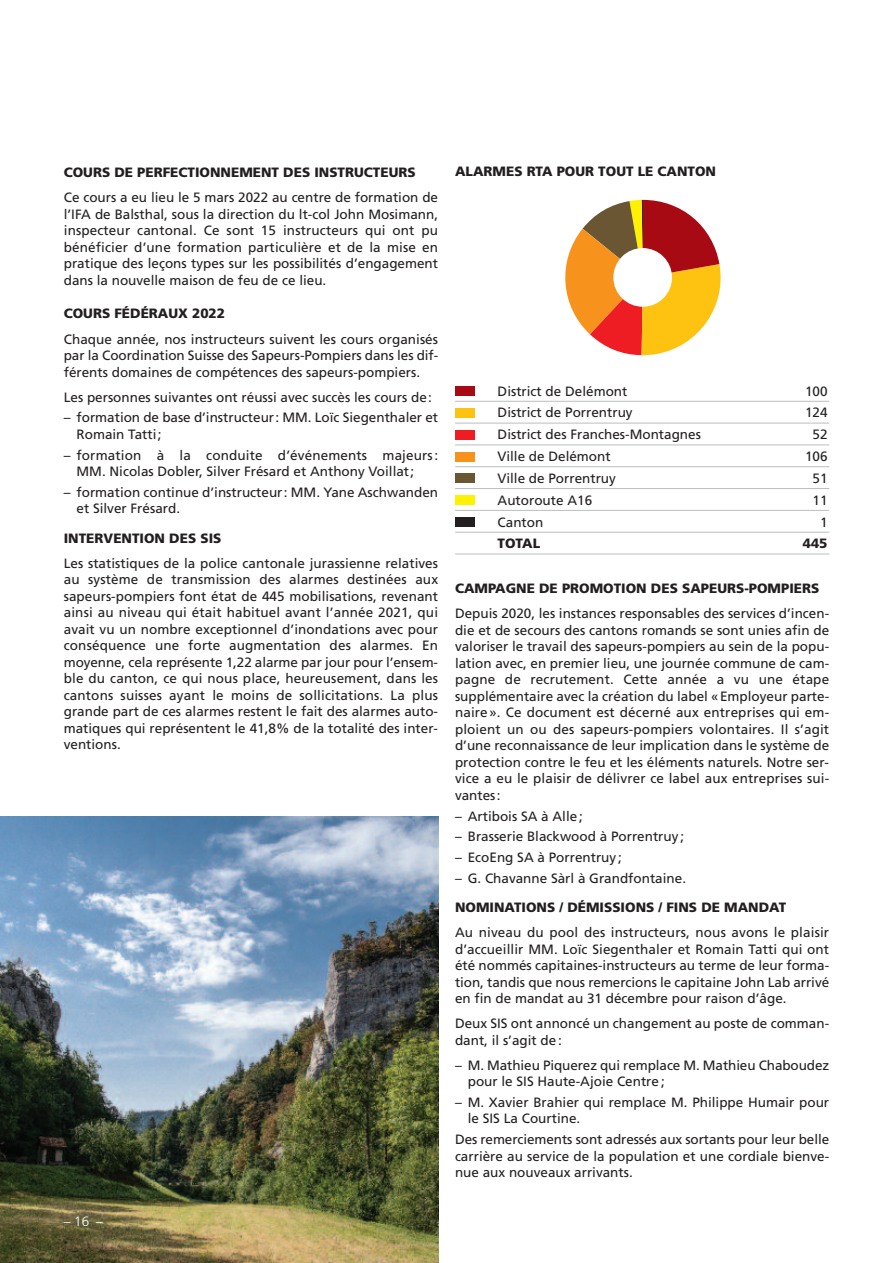
<style>
.page{position:relative;width:893px;height:1263px;background:#fff}
.page>*{position:absolute;margin:0;border:0;box-sizing:border-box;transform-origin:0 0}
.t1{font:13.5px/16.5px "Frutiger";color:#231f20;text-align:justify}
.t2{font:900 13.5px "Frutiger";color:#231f20}
.t3{font:300 13.5px "Frutiger";color:#fff}
</style>
<div class="page">
<img style="left:0;top:816px;width:438px;height:447px">
<hr style="left:455px;top:401px;width:374px;height:1px;background:#bcbdc0">
<hr style="left:455px;top:423px;width:374px;height:1px;background:#bcbdc0">
<hr style="left:455px;top:444px;width:374px;height:1px;background:#bcbdc0">
<hr style="left:455px;top:466px;width:374px;height:1px;background:#bcbdc0">
<hr style="left:455px;top:488px;width:374px;height:1px;background:#bcbdc0">
<hr style="left:455px;top:510px;width:374px;height:1px;background:#bcbdc0">
<hr style="left:455px;top:532px;width:374px;height:1px;background:#bcbdc0">
<hr style="left:455px;top:554px;width:374px;height:1px;background:#bcbdc0">
<div style="left:455px;top:386px;width:19px;height:10px;background:#a70a12"></div>
<div style="left:455px;top:408px;width:19px;height:10px;background:#fec210"></div>
<div style="left:455px;top:430px;width:19px;height:9px;background:#ee1d23"></div>
<div style="left:455px;top:452px;width:19px;height:9px;background:#f7931d"></div>
<div style="left:455px;top:474px;width:19px;height:9px;background:#6b5633"></div>
<div style="left:455px;top:495px;width:19px;height:10px;background:#fff101"></div>
<div style="left:455px;top:517px;width:19px;height:10px;background:#231f20"></div>
<svg style="left:565px;top:200px;width:156px;height:155px"></svg>
<div style="left:613px;top:248px;width:59px;height:59px;background:#fff;border-radius:50%"></div>
<p class="t2" style="left:64px;top:167px;width:353px">COURS DE PERFECTIONNEMENT DES INSTRUCTEURS</p>
<p class="t1" style="left:64px;top:191px;width:376px">Ce cours a eu lieu le 5 mars 2022 au centre de formation de l’IFA de Balsthal, sous la direction du lt-col John Mosimann, inspecteur cantonal. Ce sont 15 instructeurs qui ont pu bénéficier d’une formation particulière et de la mise en pratique des leçons types sur les possibilités d’engagement dans la nouvelle maison de feu de ce lieu.</p>
<p class="t2" style="left:64px;top:308px;width:163px">COURS FÉDÉRAUX 2022</p>
<p class="t1" style="left:64px;top:332px;width:376px">Chaque année, nos instructeurs suivent les cours organisés par la Coordination Suisse des Sapeurs-Pompiers dans les dif&shy;férents domaines de compétences des sapeurs-pompiers.</p>
<p class="t1" style="left:64px;top:390px;width:370px">Les personnes suivantes ont réussi avec succès les cours de:</p>
<p class="t1" style="left:77px;top:410px;width:363px;text-indent:-13px">– formation de base d’instructeur: MM. Loïc Siegenthaler et<br>Romain Tatti;</p>
<p class="t1" style="left:77px;top:448px;width:363px;text-indent:-13px">– formation à la conduite d’événements majeurs:<br>MM. Nicolas Dobler, Silver Frésard et Anthony Voillat;</p>
<p class="t1" style="left:77px;top:485px;width:363px;text-indent:-13px">– formation continue d’instructeur: MM. Yane Aschwanden et Silver Frésard.</p>
<p class="t2" style="left:64px;top:532px;width:159px">INTERVENTION DES SIS</p>
<p class="t1" style="left:64px;top:556px;width:376px">Les statistiques de la police cantonale jurassienne relatives au système de transmission des alarmes destinées aux sapeurs-pompiers font état de 445 mobilisations, revenant ainsi au niveau qui était habituel avant l’année 2021, qui avait vu un nombre exceptionnel d’inondations avec pour conséquence une forte augmentation des alarmes. En moyenne, cela représente 1,22 alarme par jour pour l’ensem&shy;ble du canton, ce qui nous place, heureusement, dans les cantons suisses ayant le moins de sollicitations. La plus grande part de ces alarmes restent le fait des alarmes auto&shy;matiques qui représentent le 41,8% de la totalité des inter&shy;ventions.</p>
<p class="t3" style="left:64px;top:1216px;width:41px">–16 –</p>
<p class="t2" style="left:455px;top:166px;width:262px">ALARMES RTA POUR TOUT LE CANTON</p>
<p class="t1" style="left:498px;top:384px;width:131px">District de Delémont</p>
<p class="t1" style="left:805px;top:384px;width:24px">100</p>
<p class="t1" style="left:498px;top:405px;width:137px">District de Porrentruy</p>
<p class="t1" style="left:805px;top:405px;width:24px">124</p>
<p class="t1" style="left:498px;top:427px;width:205px">District des Franches-Montagnes</p>
<p class="t1" style="left:812px;top:427px;width:17px">52</p>
<p class="t1" style="left:498px;top:449px;width:115px">Ville de Delémont</p>
<p class="t1" style="left:805px;top:449px;width:24px">106</p>
<p class="t1" style="left:498px;top:471px;width:120px">Ville de Porrentruy</p>
<p class="t1" style="left:812px;top:471px;width:17px">51</p>
<p class="t1" style="left:498px;top:493px;width:96px">Autoroute A16</p>
<p class="t1" style="left:812px;top:493px;width:17px">11</p>
<p class="t1" style="left:498px;top:515px;width:47px">Canton</p>
<p class="t1" style="left:820px;top:515px;width:9px">1</p>
<p class="t2" style="left:498px;top:538px;width:44px">TOTAL</p>
<p class="t2" style="left:803px;top:538px;width:26px">445</p>
<p class="t2" style="left:455px;top:583px;width:366px">CAMPAGNE DE PROMOTION DES SAPEURS-POMPIERS</p>
<p class="t1" style="left:455px;top:606px;width:376px">Depuis 2020, les instances responsables des services d’incen&shy;die et de secours des cantons romands se sont unies afin de valoriser le travail des sapeurs-pompiers au sein de la popu&shy;lation avec, en premier lieu, une journée commune de cam&shy;pagne de recrutement. Cette année a vu une étape supplémentaire avec la création du label «Employeur parte&shy;naire». Ce document est décerné aux entreprises qui em&shy;ploient un ou des sapeurs-pompiers volontaires. Il s’agit d’une reconnaissance de leur implication dans le système de protection contre le feu et les éléments naturels. Notre ser&shy;vice a eu le plaisir de délivrer ce label aux entreprises sui&shy;vantes:</p>
<p class="t1" style="left:455px;top:809px;width:130px">– Artibois SA à Alle;</p>
<p class="t1" style="left:455px;top:829px;width:231px">– Brasserie Blackwood à Porrentruy;</p>
<p class="t1" style="left:455px;top:850px;width:169px">– EcoEng SA à Porrentruy;</p>
<p class="t1" style="left:455px;top:871px;width:233px">– G. Chavanne Sàrl à Grandfontaine.</p>
<p class="t2" style="left:455px;top:902px;width:333px">NOMINATIONS / DÉMISSIONS / FINS DE MANDAT</p>
<p class="t1" style="left:455px;top:925px;width:376px">Au niveau du pool des instructeurs, nous avons le plaisir d’accueillir MM. Loïc Siegenthaler et Romain Tatti qui ont été nommés capitaines-instructeurs au terme de leur forma&shy;tion, tandis que nous remercions le capitaine John Lab arrivé en fin de mandat au 31 décembre pour raison d’âge.</p>
<p class="t1" style="left:455px;top:1016px;width:376px">Deux SIS ont annoncé un changement au poste de comman&shy;dant, il s’agit de:</p>
<p class="t1" style="left:468px;top:1058px;width:363px;text-indent:-13px">– M. Mathieu Piquerez qui remplace M. Mathieu Chaboudez pour le SIS Haute-Ajoie Centre;</p>
<p class="t1" style="left:468px;top:1095px;width:363px;text-indent:-13px">– M. Xavier Brahier qui remplace M. Philippe Humair pour le SIS La Courtine.</p>
<p class="t1" style="left:455px;top:1132px;width:376px">Des remerciements sont adressés aux sortants pour leur belle carrière au service de la population et une cordiale bienve&shy;nue aux nouveaux arrivants.</p>
</div>
